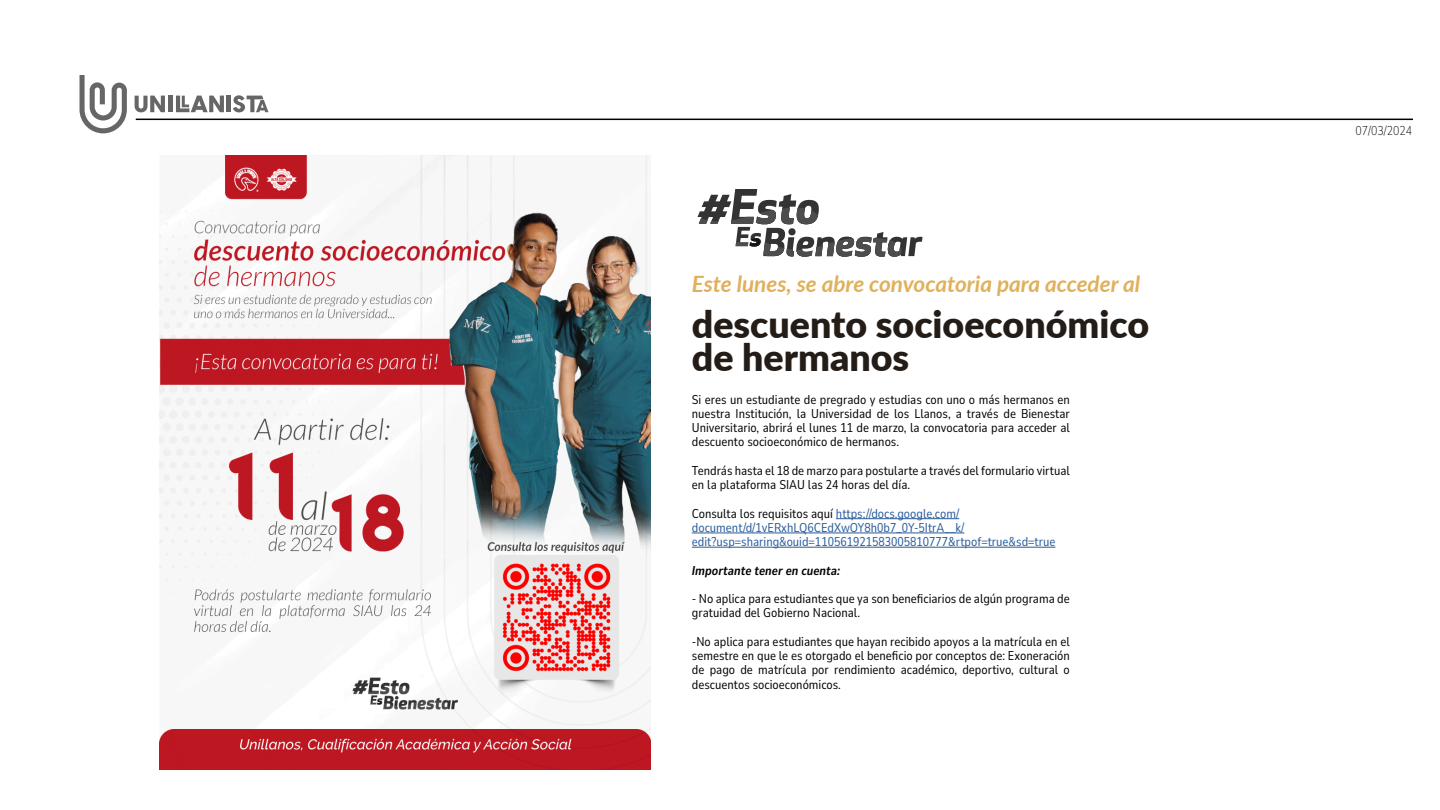
<style>
.page{position:relative;width:1440px;height:810px;background:#fff}
.page>*{position:absolute;margin:0;border:0;box-sizing:border-box;transform-origin:0 0}
.t1{font:900 37.5px/33px "Lato";color:#241c17}
.t2{font:italic 700 22.5px "Lato";color:#e0b05b}
.t3{font:12.75px/14.2px "Nunito Sans 10 pt Condensed";color:#000;text-align:justify}
.t4{font:12.75px/14.2px "Nunito Sans 10 pt Condensed";color:#275b9b}
.t5{font:italic 700 12.75px "Nunito Sans 10 pt Condensed";color:#000}
.t6{font:200 12.75px "Nunito Sans 10 pt Condensed";color:#000}
.s1{color:#000}
</style>
<div class="page">
<hr style="left:136px;top:119px;width:1277px;height:1px;background:#000">
<div style="left:168px;top:96px;width:5px;height:16px;background:#666"></div>
<svg style="left:176px;top:96px;width:48px;height:16px"></svg>
<hr style="left:227px;top:96px;width:4px;height:16px;background:#666">
<svg style="left:233px;top:95px;width:35px;height:17px"></svg>
<svg style="left:135px;top:96px;width:30px;height:16px"></svg>
<svg style="left:80px;top:75px;width:47px;height:58px"></svg>
<hr style="left:836px;top:518px;width:123px;height:1px;background:#275b9b">
<hr style="left:692px;top:533px;width:272px;height:1px;background:#275b9b">
<hr style="left:692px;top:547px;width:364px;height:1px;background:#275b9b">
<img style="left:159px;top:155px;width:492px;height:615px">
<svg style="left:697px;top:189px;width:226px;height:68px"></svg>
<h2 class="t2" style="left:692px;top:267px;width:450px">Este lunes, se abre convocatoria para acceder al</h2>
<h1 class="t1" style="left:692px;top:307px;width:459px">descuento socioeconómico de hermanos</h1>
<p class="t3" style="left:692px;top:392px;width:380px">Si eres un estudiante de pregrado y estudias con uno o más hermanos en nuestra Institución, la Universidad de los Llanos, a través de Bienestar Universitario, abrirá el lunes 11 de marzo, la convocatoria para acceder al descuento socioeconómico de hermanos.</p>
<p class="t3" style="left:692px;top:463px;width:380px">Tendrás hasta el 18 de marzo para postularte a través del formulario virtual en la plataforma SIAU las 24 horas del día.</p>
<p class="t4" style="left:692px;top:506px;width:365px"><span class="s1">Consulta los requisitos aquí</span> https://docs.google.com/ document/d/1vERxhLQ6CEdXwOY8h0b7_0Y-5ItrA__k/ edit?usp=sharing&amp;ouid=110561921583005810777&amp;rtpof=true&amp;sd=true</p>
<p class="t5" style="left:692px;top:561px;width:150px">Importante tener en cuenta:</p>
<p class="t3" style="left:692px;top:591px;width:380px">- No aplica para estudiantes que ya son beneficiarios de algún programa de gratuidad del Gobierno Nacional.</p>
<p class="t3" style="left:692px;top:634px;width:380px">-No aplica para estudiantes que hayan recibido apoyos a la matrícula en el semestre en que le es otorgado el beneficio por conceptos de: Exoneración de pago de matrícula por rendimiento académico, deportivo, cultural o descuentos socioeconómicos.</p>
<p class="t6" style="left:1356px;top:122px;width:58px">07/03/2024</p>
</div>
